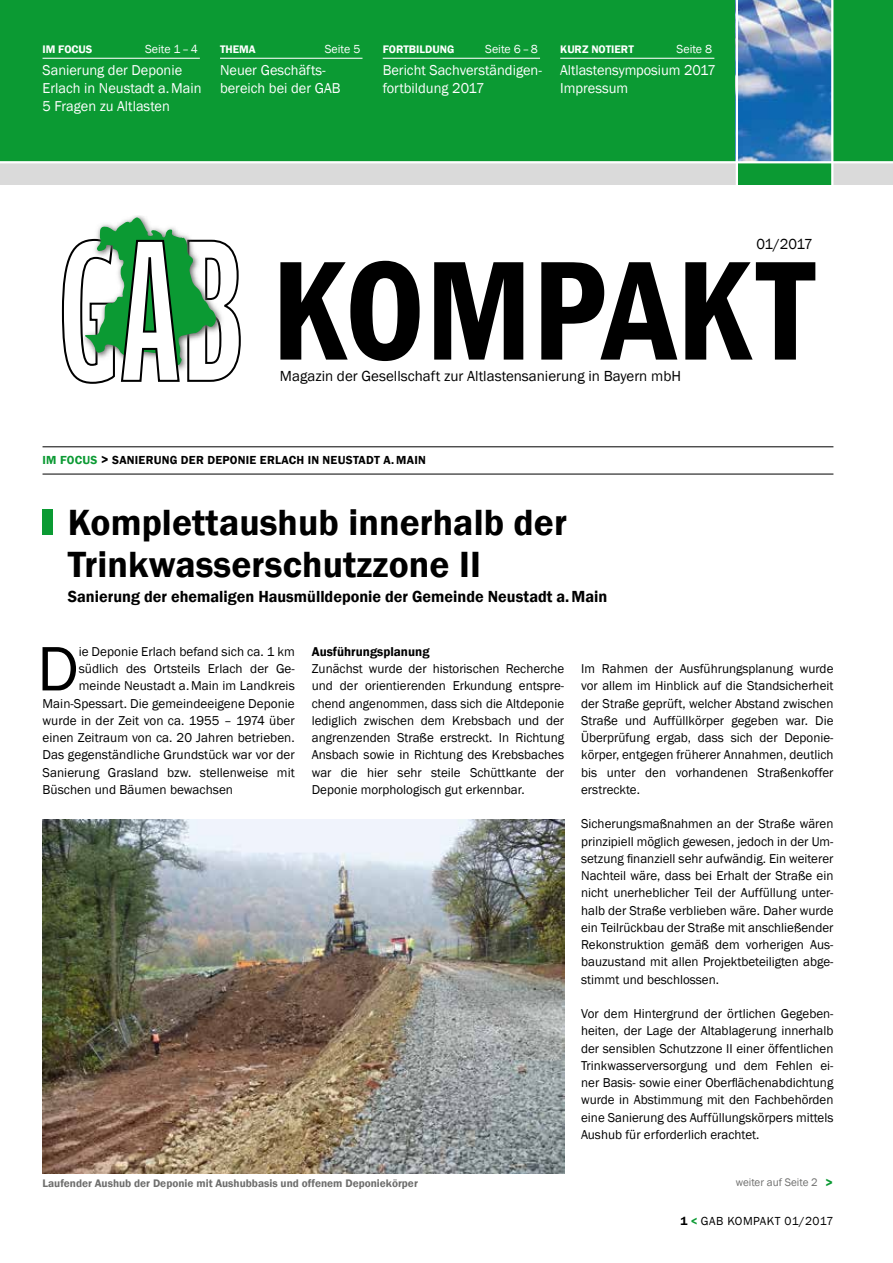
<style>
.page{position:relative;width:893px;height:1263px;background:#fff}
.page>*{position:absolute;margin:0;border:0;box-sizing:border-box;transform-origin:0 0}
.t1{font:64.95px "Franklin Gothic";color:#000}
.t2{font:600 37.5px/42px "Franklin Gothic";color:#000}
.t3{font:600 16.5px "Franklin Gothic";color:#000}
.t4{font:15px "Franklin Gothic";color:#000}
.t5{font:14.7px/18px "Franklin Gothic";color:#fff}
.t6{font:13.2px/17.2px "Franklin Gothic";color:#000;text-align:justify}
.t7{font:600 13.2px "Franklin Gothic";color:#000}
.t8{font:600 12px "Franklin Gothic";letter-spacing:.02em;color:#000}
.t9{font:12px "Franklin Gothic";color:#fff}
.t10{font:12px "Franklin Gothic";letter-spacing:.02em;color:#000}
.t11{font:600 11.25px "Franklin Gothic";color:#6f6f6e}
.t12{font:600 11.25px "Franklin Gothic";color:#fff}
.t13{font:11.25px "Franklin Gothic";color:#6f6f6e}
.s1{color:#0b9a33}
.s2{font-size:13.5px}
.s3{font-weight:600;font-size:13.5px;color:#0b9a33}
.s4{font-weight:600}
.s5{font-weight:600;color:#0b9a33}
</style>
<div class="page">
<div style="left:0;top:0;width:893px;height:161px;background:#0b9a33"></div>
<hr style="left:43px;top:58px;width:157px;height:1px;background:#fff">
<hr style="left:220px;top:58px;width:142px;height:1px;background:#fff">
<hr style="left:383px;top:58px;width:157px;height:1px;background:#fff">
<hr style="left:560px;top:58px;width:154px;height:1px;background:#fff">
<div style="left:0;top:163px;width:893px;height:21px;background:#dadada"></div>
<img style="left:738px;top:0;width:93px;height:161px">
<div style="left:737px;top:163px;width:95px;height:21px;background:#0b9a33"></div>
<hr style="left:736px;top:0;width:2px;height:186px;background:#fff">
<hr style="left:831px;top:0;width:2px;height:186px;background:#fff">
<hr style="left:43px;top:474px;width:790px;height:1px;background:#000">
<hr style="left:43px;top:446px;width:790px;height:1px;background:#000">
<svg style="left:61px;top:217px;width:180px;height:167px"></svg>
<svg style="left:280px;top:261px;width:535px;height:100px;fill:#000"></svg>
<img style="left:43px;top:820px;width:521px;height:353px">
<div style="left:43px;top:509px;width:10px;height:26px;background:#0b9a33"></div>
<p class="t12" style="left:43px;top:42px;width:51px">IM FOCUS</p>
<p class="t9" style="left:145px;top:42px;width:54px">Seite 1–4</p>
<p class="t5" style="left:43px;top:62px;width:161px">Sanierung der Deponie<br>Erlach in Neustadt a. Main<br>5 Fragen zu Altlasten</p>
<p class="t12" style="left:220px;top:42px;width:37px">THEMA</p>
<p class="t9" style="left:325px;top:42px;width:37px">Seite 5</p>
<p class="t5" style="left:220px;top:62px;width:122px">Neuer Geschäfts&shy;bereich bei der GAB</p>
<p class="t12" style="left:383px;top:42px;width:73px">FORTBILDUNG</p>
<p class="t9" style="left:485px;top:42px;width:54px">Seite 6–8</p>
<p class="t5" style="left:383px;top:62px;width:161px">Bericht Sachverständigen&shy;fortbildung 2017</p>
<p class="t12" style="left:560px;top:42px;width:75px">KURZ NOTIERT</p>
<p class="t9" style="left:677px;top:42px;width:37px">Seite 8</p>
<p class="t5" style="left:560px;top:62px;width:157px">Altlastensymposium 2017<br>Impressum</p>
<p class="t4" style="left:280px;top:367px;width:403px">Magazin der Gesellschaft zur Altlastensanierung in Bayern mbH</p>
<p class="t8" style="left:43px;top:453px;width:86px"><span class="s1">IM FOCUS</span> <span class="s2">&gt;</span> Sanierung</p>
<p class="t8" style="left:181px;top:453px;width:9px">der</p>
<p class="t8" style="left:207px;top:453px;width:31px">Deponie</p>
<p class="t8" style="left:260px;top:453px;width:16px">Erlach</p>
<p class="t8" style="left:308px;top:453px;width:31px">in Neustadt</p>
<p class="t8" style="left:383px;top:453px;width:31px">a.Main</p>
<h2 class="t2" style="left:68px;top:502px;width:501px">Komplettaushub innerhalb der<br>Trinkwasserschutzzone II</h2>
<p class="t3" style="left:68px;top:586px;width:541px">Sanierung der ehemaligen Hausmülldeponie der Gemeinde Neustadt a.Main</p>
<p class="t4" style="left:756px;top:235px;width:58px">01/2017</p>
<h1 class="t1" style="left:37px;top:628px;width:43px">D</h1>
<p class="t6" style="left:79px;top:643px;width:218px">ie Deponie Erlach befand sich ca. 1 km</p>
<p class="t6" style="left:79px;top:660px;width:218px">südlich des Ortsteils Erlach der Ge-</p>
<p class="t6" style="left:79px;top:678px;width:218px">meinde Neustadt a. Main im Landkreis</p>
<p class="t6" style="left:43px;top:695px;width:254px">Main-Spessart. Die gemeindeeigene Deponie</p>
<p class="t6" style="left:43px;top:712px;width:254px">wurde in der Zeit von ca. 1955 – 1974 über</p>
<p class="t6" style="left:43px;top:729px;width:254px">einen Zeitraum von ca. 20 Jahren betrieben.</p>
<p class="t6" style="left:43px;top:747px;width:254px">Das gegenständliche Grundstück war vor der</p>
<p class="t6" style="left:43px;top:764px;width:254px">Sanierung Grasland bzw. stellenweise mit</p>
<p class="t6" style="left:43px;top:781px;width:192px">Büschen und Bäumen bewachsen</p>
<p class="t7" style="left:312px;top:643px;width:119px">Ausführungsplanung</p>
<p class="t6" style="left:312px;top:660px;width:254px">Zunächst wurde der historischen Recherche und der orientierenden Erkundung entspre&shy;chend angenommen, dass sich die Altdeponie lediglich zwischen dem Krebsbach und der angrenzenden Straße erstreckt. In Richtung Ansbach sowie in Richtung des Krebsbaches war die hier sehr steile Schüttkante der Deponie morphologisch gut erkennbar.</p>
<p class="t6" style="left:581px;top:660px;width:254px">Im Rahmen der Ausführungsplanung wurde vor allem im Hinblick auf die Standsicherheit der Straße geprüft, welcher Abstand zwischen Straße und Auffüllkörper gegeben war. Die Überprüfung ergab, dass sich der Deponie&shy;körper, entgegen früherer Annahmen, deutlich bis unter den vorhandenen Straßenkoffer erstreckte.</p>
<p class="t6" style="left:581px;top:816px;width:254px">Sicherungsmaßnahmen an der Straße wären prinzipiell möglich gewesen, jedoch in der Um&shy;setzung finanziell sehr aufwändig. Ein weiterer Nachteil wäre, dass bei Erhalt der Straße ein nicht unerheblicher Teil der Auffüllung unter&shy;halb der Straße verblieben wäre. Daher wurde ein Teilrückbau der Straße mit anschließender Rekonstruktion gemäß dem vorherigen Aus&shy;bauzustand mit allen Projektbeteiligten abge&shy;stimmt und beschlossen.</p>
<p class="t6" style="left:581px;top:1005px;width:254px">Vor dem Hintergrund der örtlichen Gegeben&shy;heiten, der Lage der Altablagerung innerhalb der sensiblen Schutzzone II einer öffentlichen Trinkwasserversorgung und dem Fehlen ei&shy;ner Basis- sowie einer Oberflächenabdichtung wurde in Abstimmung mit den Fachbehörden eine Sanierung des Auffüllungskörpers mittels Aushub für erforderlich erachtet.</p>
<p class="t11" style="left:43px;top:1176px;width:377px">Laufender Aushub der Deponie mit Aushubbasis und offenem Deponiekörper</p>
<p class="t13" style="left:736px;top:1175px;width:99px">weiter auf Seite 2 <span class="s3">&gt;</span></p>
<p class="t10" style="left:680px;top:1213px;width:155px"><span class="s4">1</span> <span class="s5">&lt;</span> GAB Kompakt 01/2017</p>
</div>
